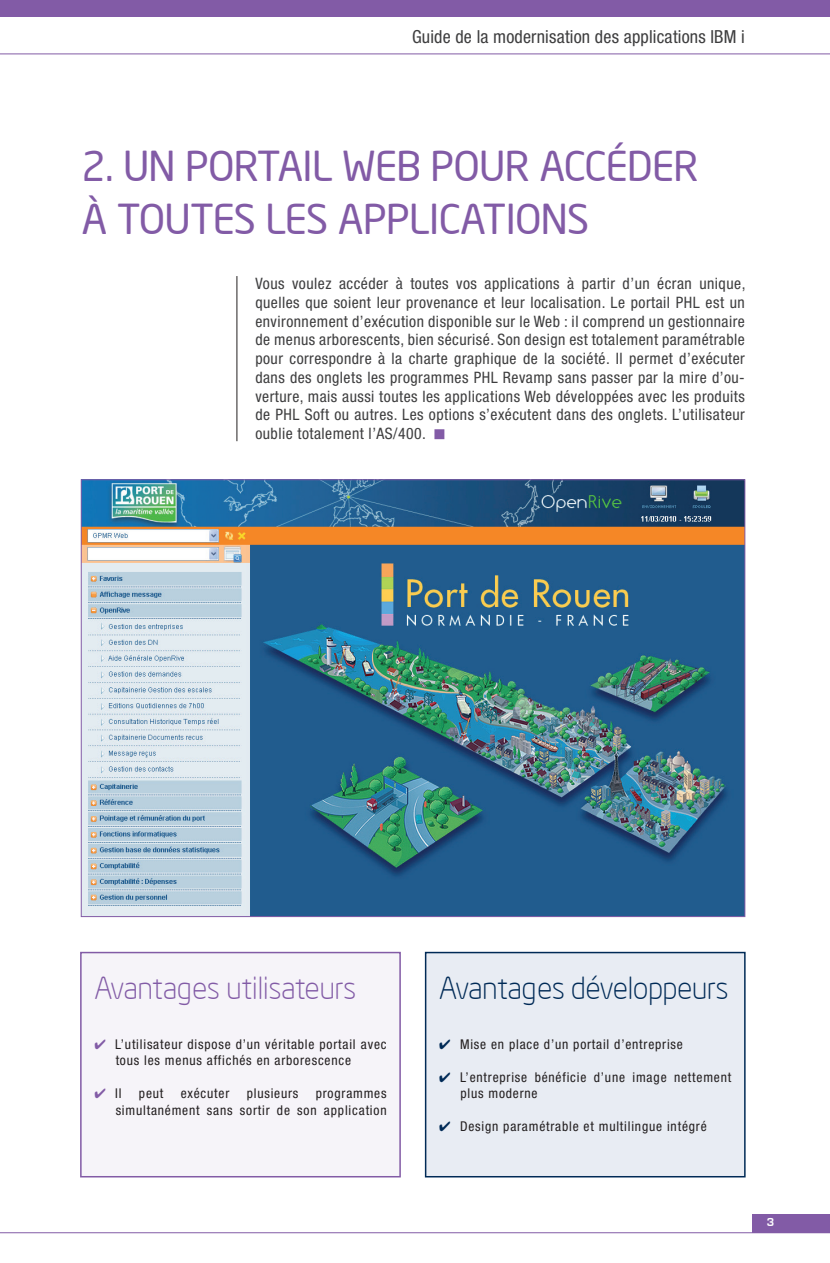
<style>
.page{position:relative;width:830px;height:1263px;background:#fff}
.page>*{position:absolute;margin:0;border:0;box-sizing:border-box;transform-origin:0 0}
.t1{font:40.5px/52.5px "Neo Sans Intel";color:#825ba6}
.t2{font:300 30px "Neo Sans Intel";color:#825ba6}
.t3{font:300 30px "Neo Sans Intel";color:#002a56}
.t4{font:condensed 18px "Helvetica Neue";letter-spacing:.01em;color:#3e3e3f}
.t5{font:condensed 15.75px/18.8px "Helvetica Neue";letter-spacing:.03em;color:#3e3e3f;text-align:justify}
.t6{font:condensed 13.5px/16.5px "Helvetica Neue";letter-spacing:.06em;color:#231f20}
.t7{font:700 12px "Eurostile";color:#fff}
.s1{color:#825ba6}
.s2{color:#002a56}
</style>
<div class="page">
<div style="left:751px;top:1214px;width:78px;height:18px;background:#825ba6"></div>
<hr style="left:0;top:54px;width:829px;height:1px;background:#825ba6">
<hr style="left:0;top:1232px;width:829px;height:1px;background:#825ba6">
<div style="left:0;top:0;width:829px;height:17px;background:#825ba6"></div>
<div style="left:81px;top:952px;width:319px;height:225px;background:#f6f4f9"></div>
<div style="left:80px;top:952px;width:320px;height:225px;border:2px solid #825ba6"></div>
<div style="left:425px;top:952px;width:319px;height:225px;background:#e8ecf3"></div>
<div style="left:424px;top:952px;width:321px;height:225px;border:2px solid #002a56"></div>
<div style="left:434px;top:429px;width:10px;height:10px;background:#825ba6;border:2px solid #825ba6"></div>
<hr style="left:236px;top:276px;width:1px;height:165px;background:#231f20">
<img style="left:83px;top:481px;width:659px;height:434px">
<p class="t4" style="left:412px;top:26px;width:334px">Guide de la modernisation des applications IBM i</p>
<h1 class="t1" style="left:82px;top:140px;width:617px">2. UN PORTAIL WEB POUR ACCÉDER<br>À TOUTES LES APPLICATIONS</h1>
<p class="t5" style="left:255px;top:274px;width:491px">Vous voulez accéder à toutes vos applications à partir d’un écran unique, quelles que soient leur provenance et leur localisation. Le portail PHL est un environnement d’exécution disponible sur le Web : il comprend un gestionnaire de menus arborescents, bien sécurisé. Son design est totalement paramétrable pour correspondre à la charte graphique de la société. Il permet d’exécuter dans des onglets les programmes PHL Revamp sans passer par la mire d’ou&shy;verture, mais aussi toutes les applications Web développées avec les produits de PHL Soft ou autres. Les options s’exécutent dans des onglets. L’utilisateur oublie totalement l’AS/400.</p>
<h2 class="t2" style="left:94px;top:970px;width:263px">Avantages utilisateurs</h2>
<p class="t6" style="left:116px;top:1035px;width:272px;text-indent:-21px"><span class="s1">✔✔</span> L’utilisateur dispose d’un véritable portail avec tous les menus affichés en arborescence</p>
<p class="t6" style="left:94px;top:1085px;width:29px"><span class="s1">✔✔</span> Il</p>
<p class="t6" style="left:139px;top:1085px;width:26px">peut</p>
<p class="t6" style="left:181px;top:1085px;width:50px">exécuter</p>
<p class="t6" style="left:246px;top:1085px;width:53px">plusieurs</p>
<p class="t6" style="left:116px;top:1085px;width:272px;text-align:right">programmes<br>simultanément sans sortir de son application</p>
<h2 class="t3" style="left:439px;top:970px;width:291px">Avantages développeurs</h2>
<p class="t6" style="left:439px;top:1035px;width:245px"><span class="s2">✔✔</span> Mise en place d’un portail d’entreprise</p>
<p class="t6" style="left:460px;top:1068px;width:272px;text-indent:-21px"><span class="s2">✔✔</span> L’entreprise bénéficie d’une image nettement plus moderne</p>
<p class="t6" style="left:439px;top:1118px;width:269px"><span class="s2">✔✔</span> Design paramétrable et multilingue intégré</p>
<p class="t7" style="left:766px;top:1215px;width:9px">3</p>
</div>
